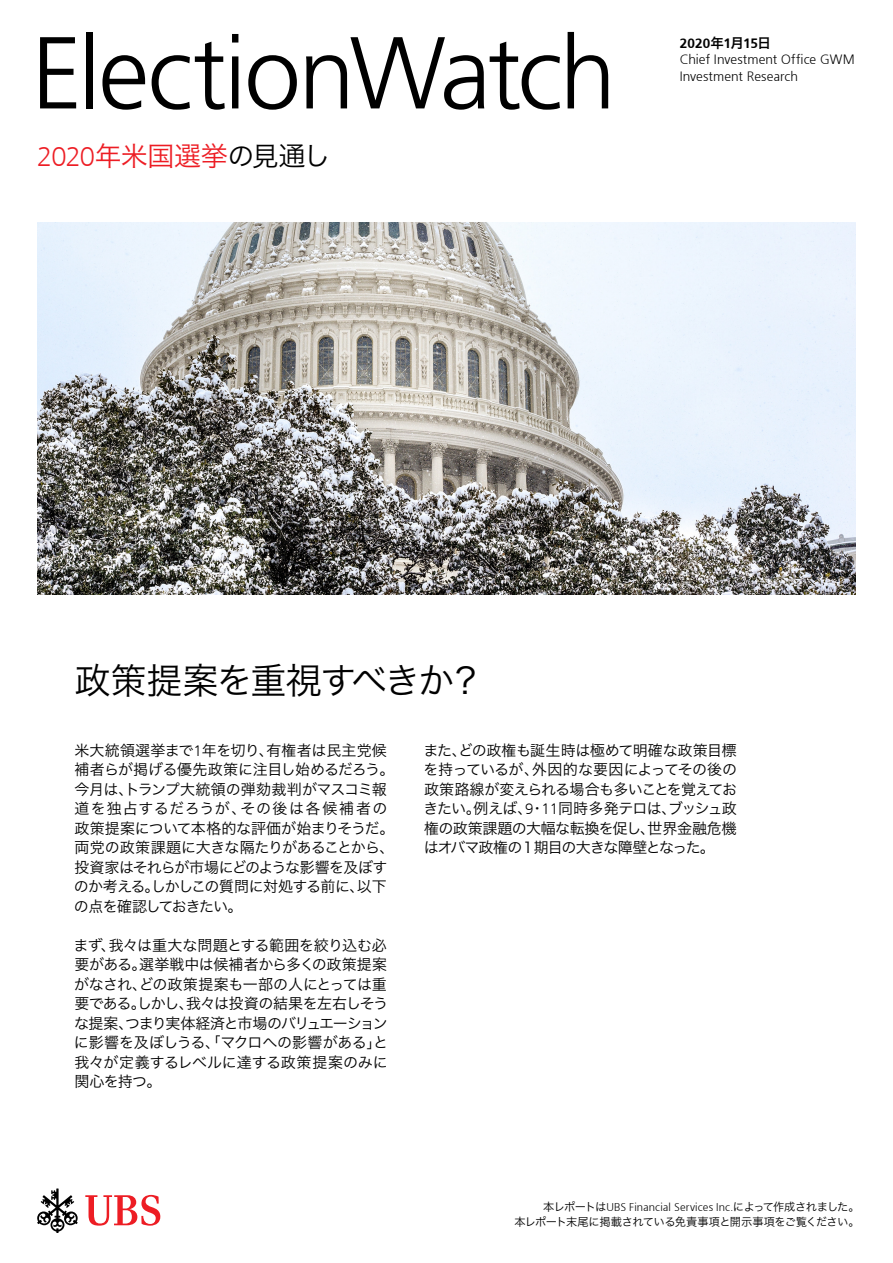
<style>
.page{position:relative;width:893px;height:1263px;background:#fff}
.page>*{position:absolute;margin:0;border:0;box-sizing:border-box;transform-origin:0 0}
.t1{font:300 102px "Frutiger 45";letter-spacing:-.03em;color:#000}
.t2{font:36px "Hira Kaku Pro W3";letter-spacing:-.05em;color:#000}
.t3{font:27px "Hira Kaku Pro W3";letter-spacing:-.015em;color:#ed1d24}
.t4{font:15px/19.5px "Hira Kaku Pro W3";letter-spacing:-.025em;color:#000;text-align:justify}
.t5{font:300 13.5px/16.5px "Frutiger 45";letter-spacing:.005em;color:#000}
.t6{font:300 11.25px "Frutiger 45";letter-spacing:.01em;color:#000}
.t7{font:11.25px "Hira Kaku Pro W3";letter-spacing:-.045em;color:#000}
.s1{font-family:"Frutiger 45";font-weight:300}
.s2{color:#000}
.s3{font-style:inherit}
.s4{font-family:"Hira Kaku Pro W6";font-weight:400}
.s5{font-family:"Hira Kaku Pro W3";font-weight:400}
</style>
<div class="page">
<img style="left:37px;top:223px;width:819px;height:371px">
<svg style="left:37px;top:1188px;width:41px;height:45px"></svg>
<svg style="left:85px;top:1195px;width:75px;height:31px"></svg>
<h1 class="t1" style="left:31px;top:14px;width:586px">ElectionWatch</h1>
<h3 class="t3" style="left:37px;top:132px;width:295px"><span class="s1">2020</span>年米国選挙<span class="s2">の見通し</span></h3>
<p class="t5" style="left:680px;top:35px;width:177px"><span class="s3">2020</span><span class="s4">年</span><span class="s3">1</span><span class="s4">月</span><span class="s3">15</span><span class="s4">日<br></span>Chief Investment Office GWM<br>Investment Research</p>
<p class="t2" style="left:74px;top:648px;width:411px">政策提案を重視すべきか？</p>
<p class="t4" style="left:74px;top:739px;width:322px;text-align:left">米大統領選挙まで<span class="s1">1</span>年を切り、有権者は民主党候補者らが掲げる優先政策に注目し始めるだろう。今月は、トランプ大統領の弾劾裁判がマスコミ報道を独占するだろうが、その後は各候補者の政策提案について本格的な評価が始まりそうだ。両党の政策課題に大きな隔たりがあることから、投資家はそれらが市場にどのような影響を及ぼすのか考える。しかしこの質問に対処する前に、以下の点を確認しておきたい。</p>
<p class="t4" style="left:74px;top:934px;width:316px">まず、我々は重大な問題とする範囲を絞り込む必要がある。選挙戦中は候補者から多くの政策提案がなされ、どの政策提案も一部の人にとっては重要である。しかし、我々は投資の結果を左右しそうな提案、つまり実体経済と市場のバリュエーションに影響を及ぼしうる、「マクロへの影響がある」と我々が定義するレベルに達する政策提案のみに関心を持つ。</p>
<p class="t4" style="left:423px;top:739px;width:315px">また、どの政権も誕生時は極めて明確な政策目標を持っているが、外因的な要因によってその後の政策路線が変えられる場合も多いことを覚えておきたい。例えば、<span class="s1">9</span>・<span class="s1">11</span>同時多発テロは、ブッシュ政権の政策課題の大幅な転換を促し、世界金融危機はオバマ政権の１期目の大きな障壁となった。</p>
<p class="t6" style="left:543px;top:1200px;width:318px"><span class="s5">本レポートは</span>UBS Financial Services Inc.<span class="s5">によって作成されました。</span></p>
<p class="t7" style="left:514px;top:1211px;width:347px">本レポート末尾に掲載されている免責事項と開示事項をご覧ください。</p>
</div>
